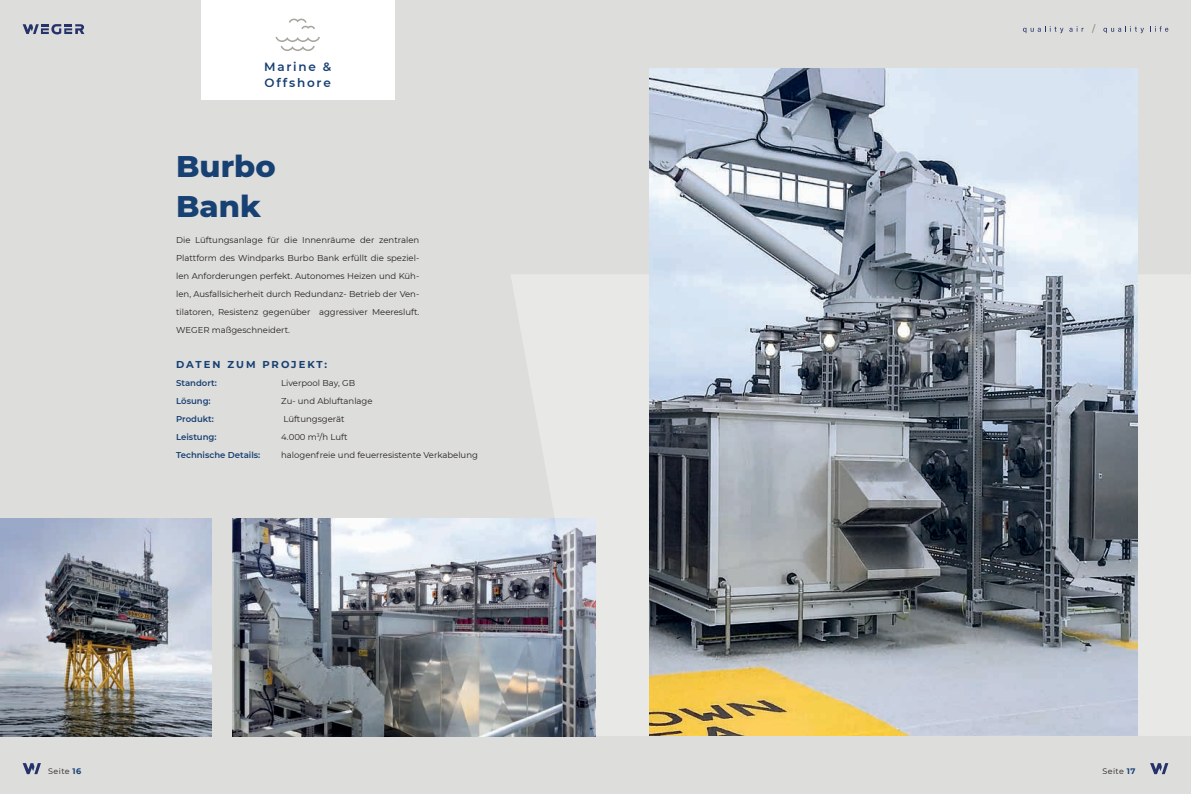
<style>
.page{position:relative;width:1191px;height:794px;background:#dddddb}
.page>*{position:absolute;margin:0;border:0;box-sizing:border-box;transform-origin:0 0}
.t1{font:800 30.5px/40px "Montserrat";color:#174073}
.t2{font:600 12px/16px "Montserrat";letter-spacing:.15em;color:#174073}
.t3{font:700 10px "Montserrat";letter-spacing:.2em;color:#174073}
.t4{font:8.5px/18px "Montserrat";color:#231f20;text-align:justify}
.t5{font:600 8.5px "Montserrat";color:#174073}
.t6{font:8px "Montserrat";letter-spacing:.05em;color:#231f20}
.s1{font-weight:700;color:#174073}
</style>
<div class="page">
<svg style="left:1150px;top:763px;width:18px;height:11px"></svg>
<svg style="left:23px;top:763px;width:18px;height:11px"></svg>
<svg style="left:1091px;top:24px;width:4px;height:9px"></svg>
<svg style="left:1103px;top:26px;width:41px;height:7px"></svg>
<svg style="left:1150px;top:26px;width:18px;height:6px"></svg>
<svg style="left:1023px;top:26px;width:40px;height:7px"></svg>
<svg style="left:1069px;top:26px;width:14px;height:6px"></svg>
<svg style="left:23px;top:24px;width:61px;height:10px"></svg>
<img style="left:233px;top:518px;width:277px;height:218px">
<img style="left:0;top:518px;width:212px;height:218px">
<div style="left:201px;top:0;width:193px;height:100px;background:#fff"></div>
<svg style="left:275px;top:37px;width:45px;height:14px"></svg>
<svg style="left:289px;top:18px;width:26px;height:11px"></svg>
<svg style="left:510px;top:274px;width:681px;height:462px;fill:#e8e8e6"></svg>
<img style="left:649px;top:68px;width:488px;height:668px">
<h2 class="t2" style="left:264px;top:58px;width:69px">Marine &amp;<br>Offshore</h2>
<h1 class="t1" style="left:176px;top:144px;width:101px">Burbo<br>Bank</h1>
<p class="t4" style="left:176px;top:231px;width:245px">Die Lüftungsanlage für die Innenräume der zentralen Plattform des Windparks Burbo Bank erfüllt die speziel&shy;len Anforderungen perfekt. Autonomes Heizen und Küh&shy;len, Ausfallsicherheit durch Redundanz- Betrieb der Ven&shy;tilatoren, Resistenz gegenüber aggressiver Meeresluft.<br>WEGER maßgeschneidert.</p>
<p class="t3" style="left:176px;top:358px;width:152px">DATEN ZUM PROJEKT:</p>
<p class="t5" style="left:176px;top:377px;width:42px">Standort:</p>
<p class="t4" style="left:281px;top:374px;width:75px">Liverpool Bay, GB</p>
<p class="t5" style="left:176px;top:395px;width:36px">Lösung:</p>
<p class="t4" style="left:281px;top:392px;width:93px">Zu- und Abluftanlage</p>
<p class="t5" style="left:176px;top:413px;width:39px">Produkt:</p>
<p class="t4" style="left:283px;top:410px;width:63px">Lüftungsgerät</p>
<p class="t5" style="left:176px;top:431px;width:42px">Leistung:</p>
<p class="t4" style="left:281px;top:428px;width:68px">4.000 m<sup>3</sup>/h Luft</p>
<p class="t5" style="left:176px;top:449px;width:86px">Technische Details:</p>
<p class="t4" style="left:281px;top:446px;width:198px">halogenfreie und feuerresistente Verkabelung</p>
<p class="t6" style="left:48px;top:766px;width:34px">Seite <span class="s1">16</span></p>
<p class="t6" style="left:1102px;top:766px;width:34px">Seite <span class="s1">17</span></p>
</div>
